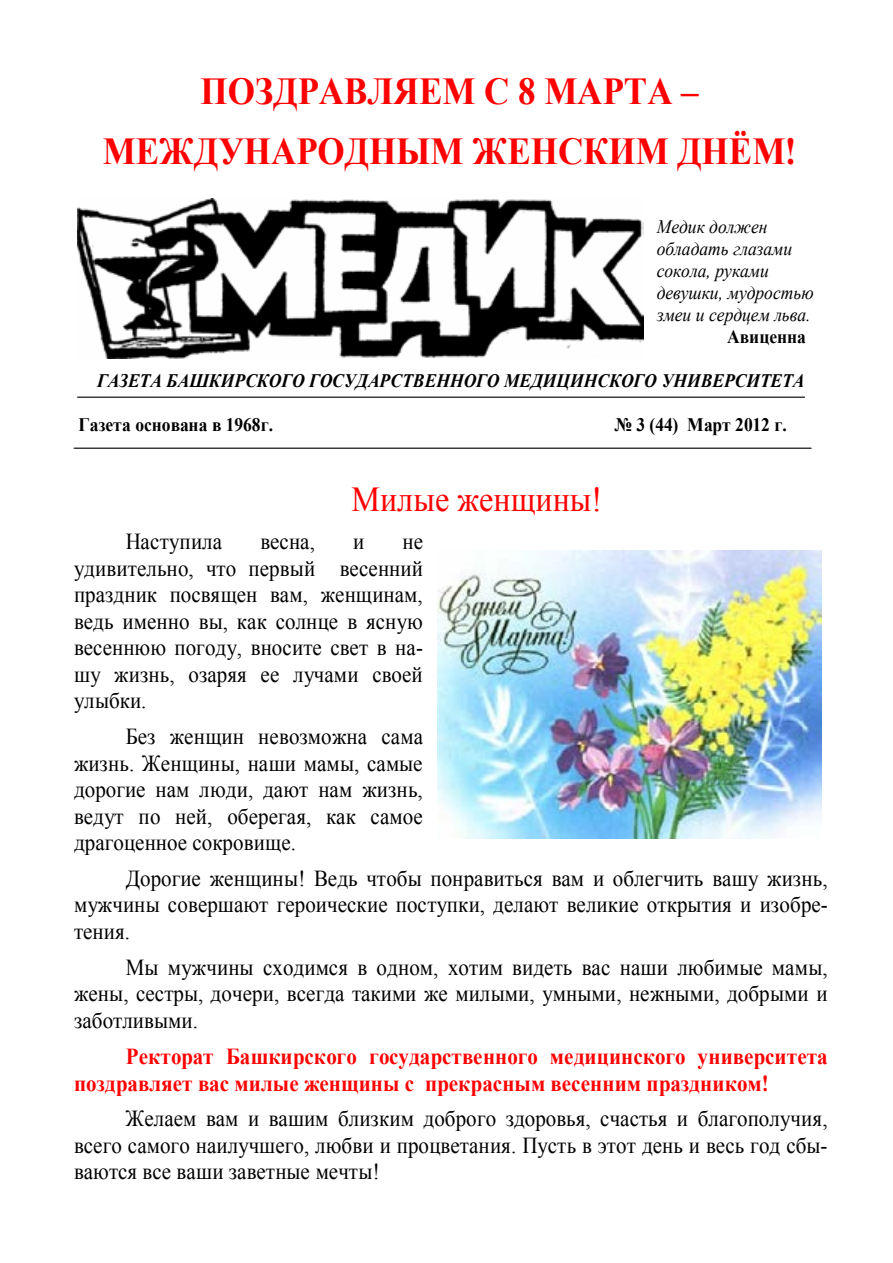
<style>
.page{position:relative;width:893px;height:1263px;background:#fff}
.page>*{position:absolute;margin:0;border:0;box-sizing:border-box;transform-origin:0 0}
.t1{font:700 38.1px/59.7px "Times New Roman";color:#f00;text-align:center;scale:.92 1}
.t2{font:34.95px "Times New Roman";color:#f00;scale:.92 1}
.t3{font:22.8px/26.4px "Times New Roman";color:#000;text-align:justify;scale:.92 1}
.t4{font:700 22.8px/26.2px "Times New Roman";letter-spacing:.005em;color:#f00;scale:.92 1}
.t5{font:italic 19.05px/21.9px "Times New Roman";color:#000;scale:.92 1}
.t6{font:italic 700 19.05px "Times New Roman";color:#000;scale:.92 1}
.t7{font:700 19.05px "Times New Roman";color:#000;scale:.92 1}
</style>
<div class="page">
<img style="left:78px;top:198px;width:566px;height:160px">
<img style="left:437px;top:550px;width:384px;height:289px">
<hr style="left:74px;top:448px;width:737px;height:1px;background:#000">
<hr style="left:78px;top:397px;width:726px;height:1px;background:#000">
<h1 class="t1" style="left:103px;top:60px;width:756px">ПОЗДРАВЛЯЕМ С 8 МАРТА –<br>МЕЖДУНАРОДНЫМ ЖЕНСКИМ ДНЁМ!</h1>
<p class="t5" style="left:657px;top:216px;width:172px">Медик должен обладать глазами сокола, руками девушки, мудростью змеи и сердцем льва.</p>
<p class="t7" style="left:727px;top:324px;width:87px">Авиценна</p>
<p class="t6" style="left:97px;top:367px;width:770px">ГАЗЕТА БАШКИРСКОГО ГОСУДАРСТВЕННОГО МЕДИЦИНСКОГО УНИВЕРСИТЕТА</p>
<p class="t7" style="left:79px;top:411px;width:213px">Газета основана в 1968г.</p>
<p class="t7" style="left:614px;top:411px;width:189px">№ 3 (44) Март 2012 г.</p>
<h2 class="t2" style="left:351px;top:475px;width:274px">Милые женщины!</h2>
<p class="t3" style="left:126px;top:528px;width:106px">Наступила</p>
<p class="t3" style="left:260px;top:528px;width:61px">весна,</p>
<p class="t3" style="left:353px;top:528px;width:14px">и</p>
<p class="t3" style="left:74px;top:528px;width:381px;text-indent:328px">не удивительно, что первый весенний праздник посвящен вам, женщинам, ведь именно вы, как солнце в ясную весеннюю погоду, вносите свет в на&shy;шу жизнь, озаряя ее лучами своей улыбки.</p>
<p class="t3" style="left:74px;top:723px;width:381px;text-indent:52px">Без женщин невозможна сама жизнь. Женщины, наши мамы, самые дорогие нам люди, дают нам жизнь, ведут по ней, оберегая, как самое драгоценное сокровище.</p>
<p class="t3" style="left:74px;top:865px;width:821px;text-indent:52px">Дорогие женщины! Ведь чтобы понравиться вам и облегчить вашу жизнь, мужчины совершают героические поступки, делают великие открытия и изобре&shy;тения.</p>
<p class="t3" style="left:74px;top:953px;width:821px;text-indent:52px">Мы мужчины сходимся в одном, хотим видеть вас наши любимые мамы, жены, сестры, дочери, всегда такими же милыми, умными, нежными, добрыми и заботливыми.</p>
<p class="t4" style="left:74px;top:1043px;width:821px;text-indent:52px">Ректорат Башкирского государственного медицинского университета поздравляет вас милые женщины с прекрасным весенним праздником!</p>
<p class="t3" style="left:74px;top:1105px;width:821px;text-indent:51px">Желаем вам и вашим близким доброго здоровья, счастья и благополучия, всего самого наилучшего, любви и процветания. Пусть в этот день и весь год сбы&shy;ваются все ваши заветные мечты!</p>
</div>
